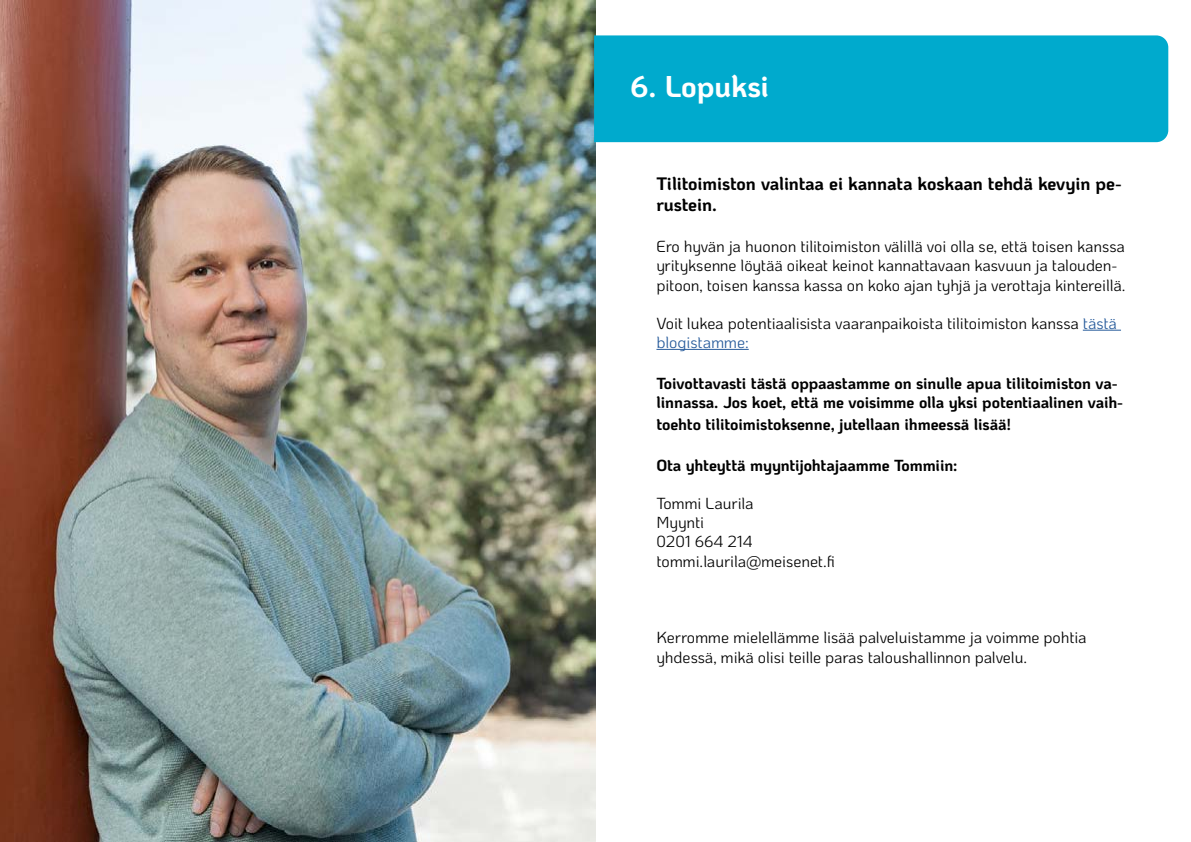
<style>
.page{position:relative;width:1191px;height:842px;background:#fff}
.page>*{position:absolute;margin:0;border:0;box-sizing:border-box;transform-origin:0 0}
.t1{font:700 30px "Ko Ho";letter-spacing:-.005em;color:#fff}
.t2{font:700 18px/21.6px "Ko Ho";letter-spacing:-.005em;color:#000}
.t3{font:16px/19.2px "Ko Ho";letter-spacing:-.005em;color:#000}
.t4{font:700 16px/19.2px "Ko Ho";letter-spacing:-.005em;color:#000}
.s1{color:#275b9b}
</style>
<div class="page">
<img style="left:0;top:0;width:595px;height:842px">
<div style="left:594px;top:35px;width:574px;height:107px;background:#00aacd"></div>
<hr style="left:1082px;top:330px;width:39px;height:1px;background:#275b9b">
<hr style="left:656px;top:349px;width:92px;height:1px;background:#275b9b">
<h1 class="t1" style="left:630px;top:62px;width:140px">6. Lopuksi</h1>
<p class="t2" style="left:656px;top:173px;width:467px">Tilitoimiston valintaa ei kannata koskaan tehdä kevyin pe&shy;rustein.</p>
<p class="t3" style="left:656px;top:237px;width:470px">Ero hyvän ja huonon tilitoimiston välillä voi olla se, että toisen kanssa yrityksenne löytää oikeat keinot kannattavaan kasvuun ja talouden&shy;pitoon, toisen kanssa kassa on koko ajan tyhjä ja verottaja kintereillä.</p>
<p class="t3" style="left:656px;top:314px;width:462px">Voit lukea potentiaalisista vaaranpaikoista tilitoimiston kanssa <span class="s1">tästä blogistamme:</span></p>
<p class="t4" style="left:656px;top:374px;width:468px">Toivottavasti tästä oppaastamme on sinulle apua tilitoimiston va&shy;linnassa. Jos koet, että me voisimme olla yksi potentiaalinen vaih-</p>
<p class="t4" style="left:656px;top:414px;width:356px">toehto tilitoimistoksenne, jutellaan ihmeessä lisää!</p>
<p class="t4" style="left:656px;top:455px;width:303px">Ota yhteyttä myyntijohtajaamme Tommiin:</p>
<p class="t3" style="left:656px;top:494px;width:180px">Tommi Laurila<br>Myynti<br>0201 664 214 tommi.laurila@meisenet.fi</p>
<p class="t3" style="left:656px;top:628px;width:432px">Kerromme mielellämme lisää palveluistamme ja voimme pohtia yhdessä, mikä olisi teille paras taloushallinnon palvelu.</p>
</div>
